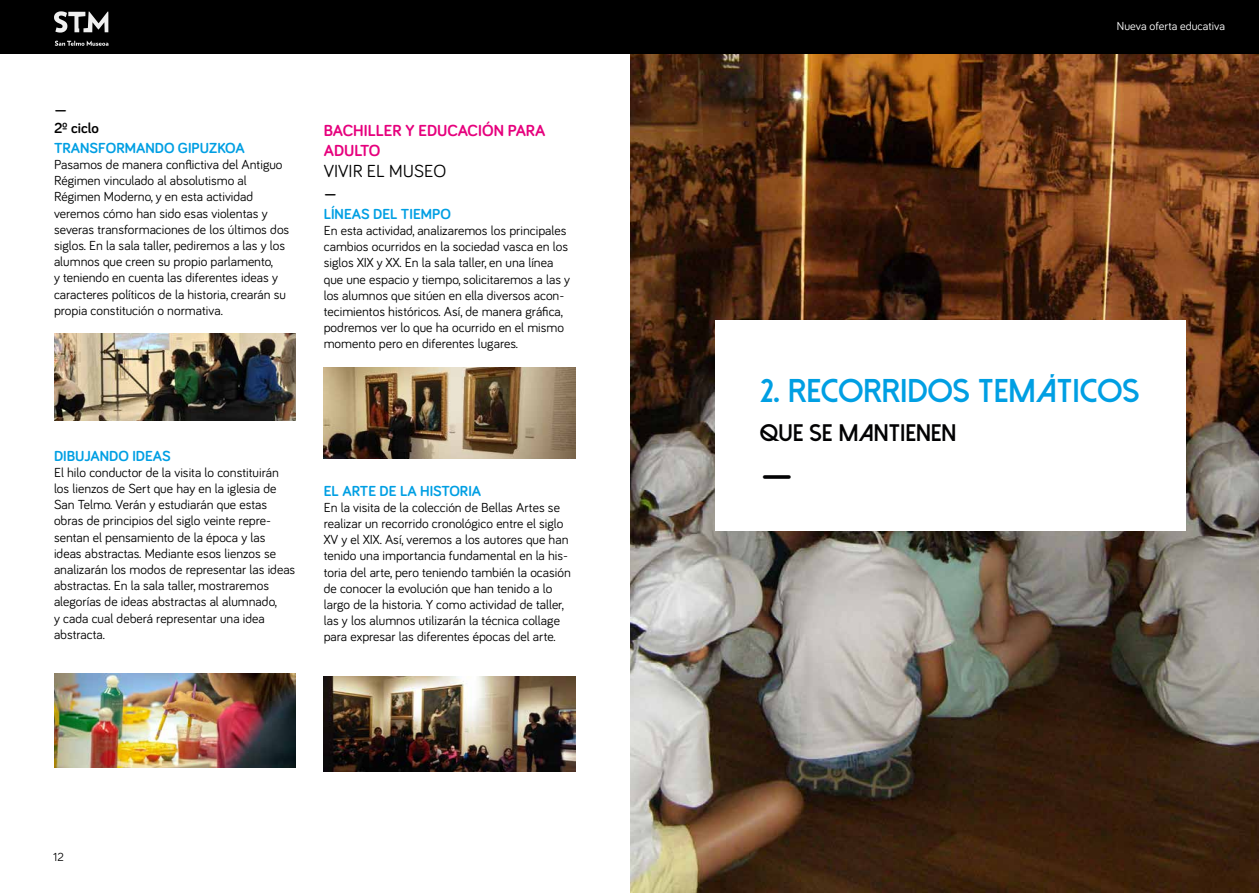
<style>
.page{position:relative;width:1259px;height:893px;background:#fff}
.page>*{position:absolute;margin:0;border:0;box-sizing:border-box;transform-origin:0 0}
.t1{font:700 39px "Bariol";color:#020203}
.t2{font:800 33px "Dolce Vita";color:#009fe3}
.t3{font:800 24px "Dolce Vita";color:#020203}
.t4{font:18px "Bariol";color:#000}
.t5{font:700 16.5px/19.8px "Bariol";color:#e6007d}
.t6{font:700 15px "Bariol";color:#009fe3}
.t7{font:700 15px/18px "Bariol";color:#000}
.t8{font:13.5px/16.2px "Bariol";color:#000}
.t9{font:12px "Bariol";color:#fff}
.t10{font:12px "Bariol";color:#000}
</style>
<div class="page">
<div style="left:0;top:0;width:1259px;height:54px;background:#000"></div>
<svg style="left:54px;top:11px;width:54px;height:35px"></svg>
<img style="left:630px;top:54px;width:629px;height:839px">
<div style="left:715px;top:320px;width:471px;height:210px;background:#fff"></div>
<img style="left:54px;top:334px;width:242px;height:87px">
<img style="left:54px;top:674px;width:242px;height:93px">
<img style="left:324px;top:367px;width:251px;height:91px">
<img style="left:324px;top:677px;width:251px;height:94px">
<p class="t7" style="left:54px;top:100px;width:46px">—<br>2º ciclo</p>
<p class="t6" style="left:54px;top:137px;width:192px">TRANSFORMANDO GIPUZKOA</p>
<p class="t8" style="left:54px;top:156px;width:237px">Pasamos de manera conflictiva del Antiguo Régimen vinculado al absolutismo al Régimen Moderno, y en esta actividad veremos cómo han sido esas violentas y severas transformaciones de los últimos dos siglos. En la sala taller, pediremos a las y los alumnos que creen su propio parlamento,<br>y teniendo en cuenta las diferentes ideas y caracteres políticos de la historia, crearán su propia constitución o normativa.</p>
<p class="t5" style="left:324px;top:120px;width:223px">BACHILLER Y EDUCACIÓN PARA<br>ADULTO</p>
<h3 class="t4" style="left:324px;top:159px;width:124px">VIVIR EL MUSEO</h3>
<p class="t7" style="left:324px;top:184px;width:15px">—</p>
<p class="t6" style="left:324px;top:203px;width:129px">LÍNEAS DEL TIEMPO</p>
<p class="t8" style="left:324px;top:222px;width:248px">En esta actividad, analizaremos los principales cambios ocurridos en la sociedad vasca en los siglos XIX y XX. En la sala taller, en una línea que une espacio y tiempo, solicitaremos a las y los alumnos que sitúen en ella diversos acon&shy;tecimientos históricos. Así, de manera gráfica, podremos ver lo que ha ocurrido en el mismo momento pero en diferentes lugares.</p>
<p class="t6" style="left:54px;top:445px;width:118px">DIBUJANDO IDEAS</p>
<p class="t8" style="left:54px;top:463px;width:243px">El hilo conductor de la visita lo constituirán los lienzos de Sert que hay en la iglesia de San Telmo. Verán y estudiarán que estas obras de principios del siglo veinte repre&shy;sentan el pensamiento de la época y las ideas abstractas. Mediante esos lienzos se analizarán los modos de representar las ideas abstractas. En la sala taller, mostraremos alegorías de ideas abstractas al alumnado,<br>y cada cual deberá representar una idea abstracta.</p>
<p class="t6" style="left:324px;top:480px;width:159px">EL ARTE DE LA HISTORIA</p>
<p class="t8" style="left:324px;top:498px;width:249px">En la visita de la colección de Bellas Artes se realizar un recorrido cronológico entre el siglo XV y el XIX. Así, veremos a los autores que han tenido una importancia fundamental en la his&shy;toria del arte, pero teniendo también la ocasión de conocer la evolución que han tenido a lo largo de la historia. Y como actividad de taller, las y los alumnos utilizarán la técnica collage para expresar las diferentes épocas del arte.</p>
<p class="t10" style="left:53px;top:849px;width:12px">12</p>
<p class="t9" style="left:1117px;top:18px;width:109px">Nueva oferta educativa</p>
<h2 class="t2" style="left:760px;top:373px;width:381px">2. RECORRIDOS TEMÁTICOS</h2>
<h3 class="t3" style="left:760px;top:421px;width:198px">QUE SE MANTIENEN</h3>
<h1 class="t1" style="left:760px;top:448px;width:36px">—</h1>
</div>
